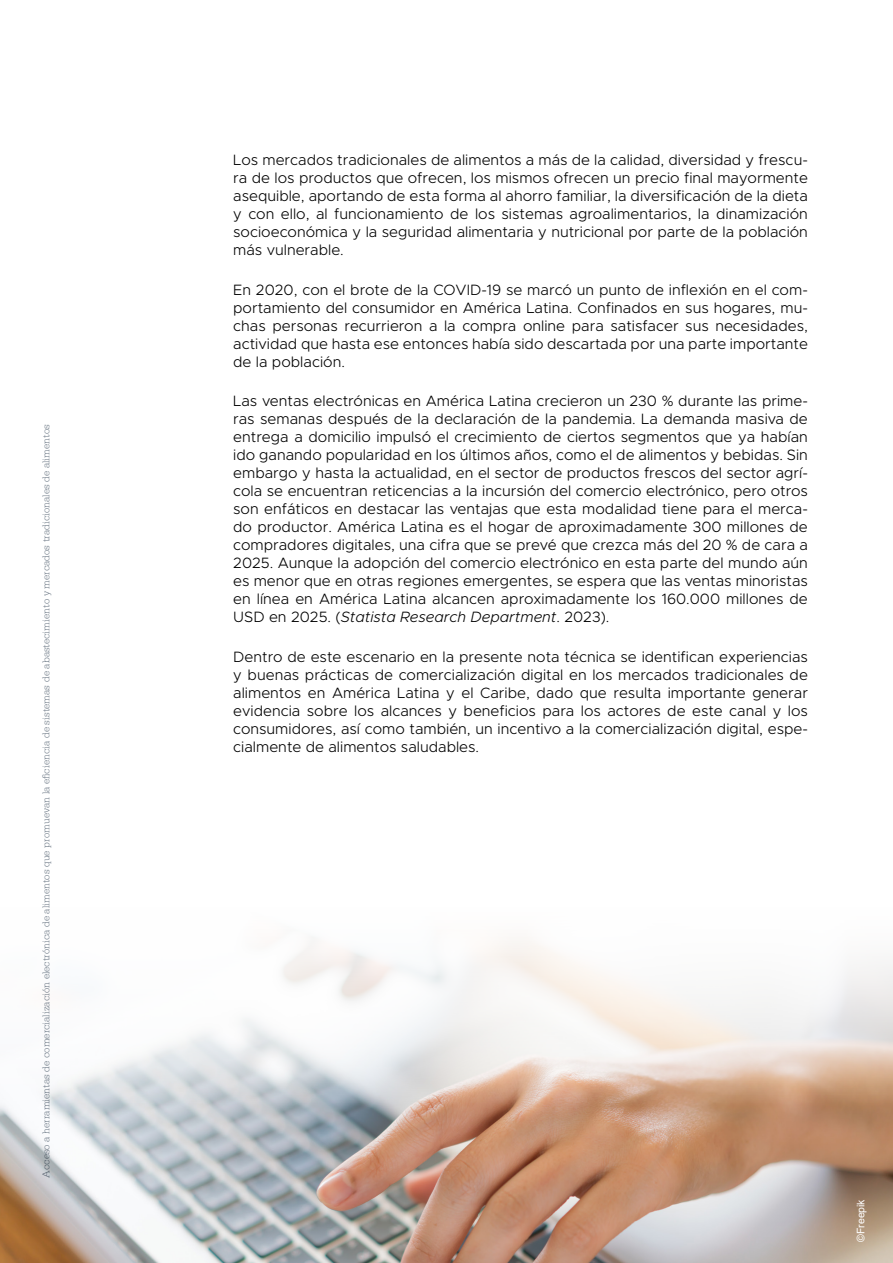
<style>
.page{position:relative;width:893px;height:1263px;background:#fff}
.page>*{position:absolute;margin:0;border:0;box-sizing:border-box;transform-origin:0 0}
.TEXTO_CENTRAL{font:300 15px/18px "Metropolis";color:#000;text-align:justify}
.t1{font:300 10.5px "Serifa Std";color:#6c7885}
.t2{font:10.5px "Arial";letter-spacing:-.005em;color:#fff}
.s1{font-style:italic}
</style>
<div class="page">
<img style="left:0;top:940px;width:893px;height:323px">
<p class="t1" style="left:40px;top:1177px;width:755px;rotate:-90deg">Acceso a herramientas de comercialización electrónica de alimentos que promuevan la eficiencia de sistemas de abastecimiento y mercados tradicionales de alimentos</p>
<p class="TEXTO_CENTRAL" style="left:233px;top:151px;width:576px">Los mercados tradicionales de alimentos a más de la calidad, diversidad y frescu&shy;ra de los productos que ofrecen, los mismos ofrecen un precio final mayormente asequible, aportando de esta forma al ahorro familiar, la diversificación de la dieta y con ello, al funcionamiento de los sistemas agroalimentarios, la dinamización socioeconómica y la seguridad alimentaria y nutricional por parte de la población más vulnerable.</p>
<p class="TEXTO_CENTRAL" style="left:233px;top:280px;width:576px">En 2020, con el brote de la COVID-19 se marcó un punto de inflexión en el com&shy;portamiento del consumidor en América Latina. Confinados en sus hogares, mu&shy;chas personas recurrieron a la compra online para satisfacer sus necesidades, actividad que hasta ese entonces había sido descartada por una parte importante de la población.</p>
<p class="TEXTO_CENTRAL" style="left:233px;top:392px;width:576px">Las ventas electrónicas en América Latina crecieron un 230 % durante las prime&shy;ras semanas después de la declaración de la pandemia. La demanda masiva de entrega a domicilio impulsó el crecimiento de ciertos segmentos que ya habían ido ganando popularidad en los últimos años, como el de alimentos y bebidas. Sin embargo y hasta la actualidad, en el sector de productos frescos del sector agrí&shy;cola se encuentran reticencias a la incursión del comercio electrónico, pero otros son enfáticos en destacar las ventajas que esta modalidad tiene para el merca&shy;do productor. América Latina es el hogar de aproximadamente 300 millones de compradores digitales, una cifra que se prevé que crezca más del 20 % de cara a 2025. Aunque la adopción del comercio electrónico en esta parte del mundo aún es menor que en otras regiones emergentes, se espera que las ventas minoristas en línea en América Latina alcancen aproximadamente los 160.000 millones de USD en 2025. (<span class="s1">Statista Research Department</span>. 2023).</p>
<p class="TEXTO_CENTRAL" style="left:233px;top:648px;width:576px">Dentro de este escenario en la presente nota técnica se identifican experiencias y buenas prácticas de comercialización digital en los mercados tradicionales de alimentos en América Latina y el Caribe, dado que resulta importante generar evidencia sobre los alcances y beneficios para los actores de este canal y los consumidores, así como también, un incentivo a la comercialización digital, espe&shy;cialmente de alimentos saludables.</p>
<p class="t2" style="left:853px;top:1242px;width:44px;rotate:-90deg">©Freepik</p>
</div>
